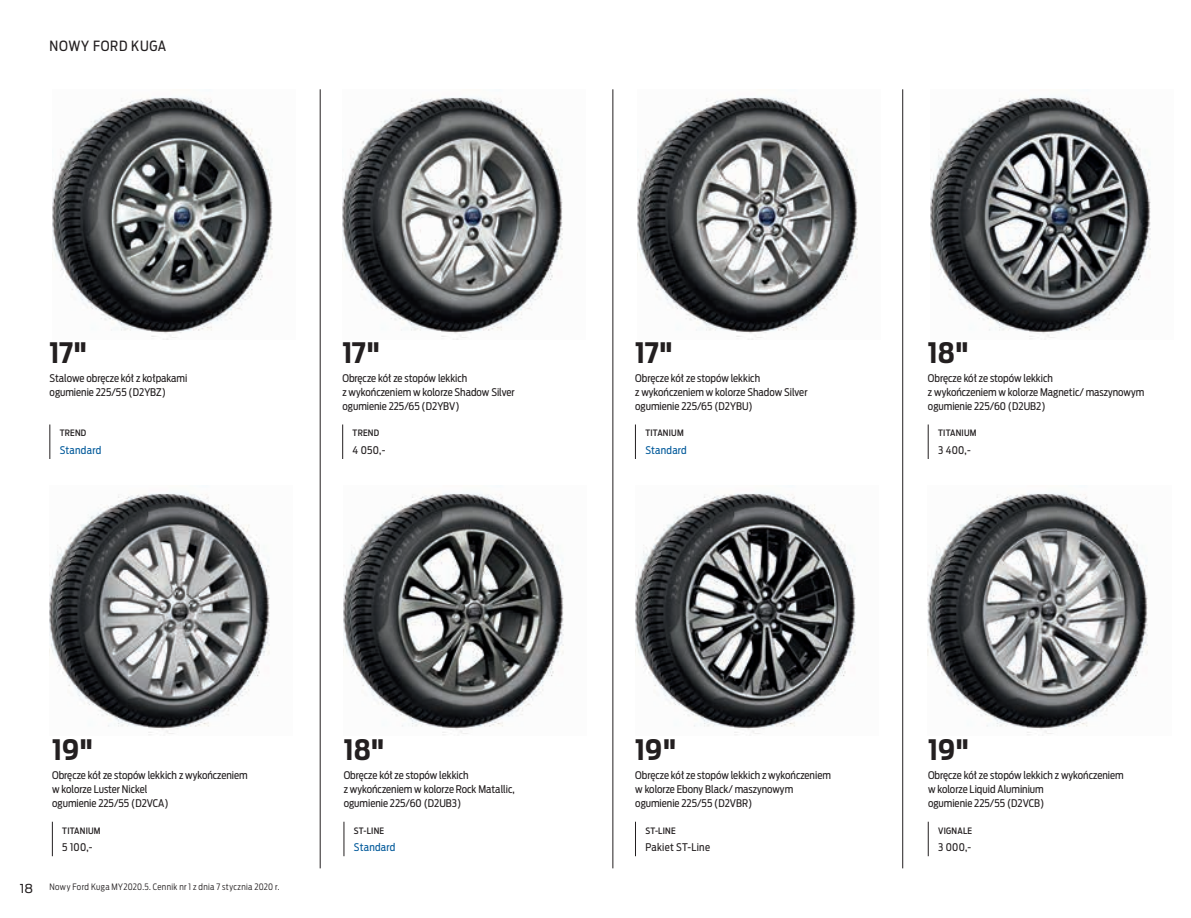
<style>
.page{position:relative;width:1191px;height:918px;background:#fff}
.page>*{position:absolute;margin:0;border:0;box-sizing:border-box;transform-origin:0 0}
.t1{font:700 28px "Ford Antenna Cond";color:#231f20}
.t2{font:14px "Ford Antenna Cond";letter-spacing:.045em;color:#231f20}
.t3{font:12.25px "Ford Antenna";color:#231f20}
.t4{font:10.5px/14px "Ford Antenna Cond";color:#231f20}
.t5{font:10.5px "Ford Antenna Cond";letter-spacing:.025em;color:#00599a}
.t6{font:10.5px "Ford Antenna Cond";letter-spacing:.025em;color:#231f20}
.t7{font:500 8.75px "Ford Antenna Cond";letter-spacing:.025em;color:#231f20}
.t8{font:300 8.75px "Ford Antenna Cond";letter-spacing:.04em;color:#231f20}
</style>
<div class="page">
<img style="left:928px;top:493px;width:220px;height:242px">
<img style="left:52px;top:97px;width:221px;height:241px">
<hr style="left:50px;top:424px;width:1px;height:35px;background:#231f20">
<img style="left:342px;top:97px;width:221px;height:241px">
<hr style="left:342px;top:424px;width:1px;height:35px;background:#231f20">
<img style="left:635px;top:493px;width:221px;height:242px">
<hr style="left:635px;top:821px;width:1px;height:35px;background:#231f20">
<img style="left:638px;top:97px;width:220px;height:241px">
<hr style="left:635px;top:424px;width:1px;height:35px;background:#231f20">
<img style="left:50px;top:493px;width:220px;height:242px">
<hr style="left:928px;top:821px;width:1px;height:35px;background:#231f20">
<img style="left:930px;top:97px;width:221px;height:242px">
<hr style="left:928px;top:424px;width:1px;height:35px;background:#231f20">
<img style="left:344px;top:493px;width:220px;height:242px">
<hr style="left:344px;top:821px;width:1px;height:35px;background:#231f20">
<hr style="left:320px;top:89px;width:1px;height:779px;background:#231f20">
<hr style="left:612px;top:89px;width:1px;height:779px;background:#231f20">
<hr style="left:902px;top:89px;width:1px;height:779px;background:#231f20">
<hr style="left:52px;top:821px;width:1px;height:35px;background:#231f20">
<h2 class="t2" style="left:50px;top:34px;width:118px">NOWY FORD KUGA</h2>
<h1 class="t1" style="left:50px;top:327px;width:39px">17"</h1>
<p class="t4" style="left:50px;top:369px;width:139px">Stalowe obręcze kół z kołpakami ogumienie 225/55 (D2YBZ)</p>
<p class="t7" style="left:60px;top:426px;width:28px">TREND</p>
<p class="t5" style="left:60px;top:441px;width:43px">Standard</p>
<h1 class="t1" style="left:342px;top:327px;width:39px">17"</h1>
<p class="t4" style="left:342px;top:369px;width:174px">Obręcze kół ze stopów lekkich<br>z wykończeniem w kolorze Shadow Silver ogumienie 225/65 (D2YBV)</p>
<p class="t7" style="left:352px;top:426px;width:28px">TREND</p>
<p class="t4" style="left:352px;top:442px;width:34px">4 050,-</p>
<h1 class="t1" style="left:52px;top:725px;width:43px">19"</h1>
<p class="t4" style="left:52px;top:767px;width:197px">Obręcze kół ze stopów lekkich z wykończeniem w kolorze Luster Nickel<br>ogumienie 225/55 (D2VCA)</p>
<p class="t7" style="left:62px;top:823px;width:40px">TITANIUM</p>
<p class="t4" style="left:62px;top:839px;width:32px">5 100,-</p>
<p class="t3" style="left:20px;top:878px;width:15px">18</p>
<p class="t8" style="left:50px;top:879px;width:231px">Nowy Ford Kuga MY2020.5. Cennik nr 1 z dnia 7 stycznia 2020 r.</p>
<h1 class="t1" style="left:344px;top:725px;width:42px">18"</h1>
<p class="t4" style="left:344px;top:767px;width:172px">Obręcze kół ze stopów lekkich<br>z wykończeniem w kolorze Rock Matallic, ogumienie 225/60 (D2UB3)</p>
<p class="t7" style="left:354px;top:823px;width:32px">ST-LINE</p>
<p class="t5" style="left:354px;top:838px;width:43px">Standard</p>
<h1 class="t1" style="left:635px;top:327px;width:39px">17"</h1>
<p class="t4" style="left:635px;top:369px;width:174px">Obręcze kół ze stopów lekkich<br>z wykończeniem w kolorze Shadow Silver ogumienie 225/65 (D2YBU)</p>
<p class="t7" style="left:645px;top:426px;width:40px">TITANIUM</p>
<p class="t5" style="left:645px;top:441px;width:43px">Standard</p>
<h1 class="t1" style="left:928px;top:327px;width:42px">18"</h1>
<p class="t4" style="left:928px;top:369px;width:218px">Obręcze kół ze stopów lekkich<br>z wykończeniem w kolorze Magnetic/ maszynowym ogumienie 225/60 (D2UB2)</p>
<p class="t7" style="left:938px;top:426px;width:40px">TITANIUM</p>
<p class="t4" style="left:938px;top:442px;width:34px">3 400,-</p>
<h1 class="t1" style="left:635px;top:725px;width:43px">19"</h1>
<p class="t4" style="left:635px;top:767px;width:197px">Obręcze kół ze stopów lekkich z wykończeniem w kolorze Ebony Black/ maszynowym ogumienie 225/55 (D2VBR)</p>
<p class="t7" style="left:645px;top:823px;width:32px">ST-LINE</p>
<p class="t6" style="left:645px;top:838px;width:66px">Pakiet ST-Line</p>
<h1 class="t1" style="left:928px;top:725px;width:43px">19"</h1>
<p class="t4" style="left:928px;top:767px;width:197px">Obręcze kół ze stopów lekkich z wykończeniem w kolorze Liquid Aluminium<br>ogumienie 225/55 (D2VCB)</p>
<p class="t7" style="left:938px;top:823px;width:36px">VIGNALE</p>
<p class="t4" style="left:938px;top:839px;width:35px">3 000,-</p>
</div>
